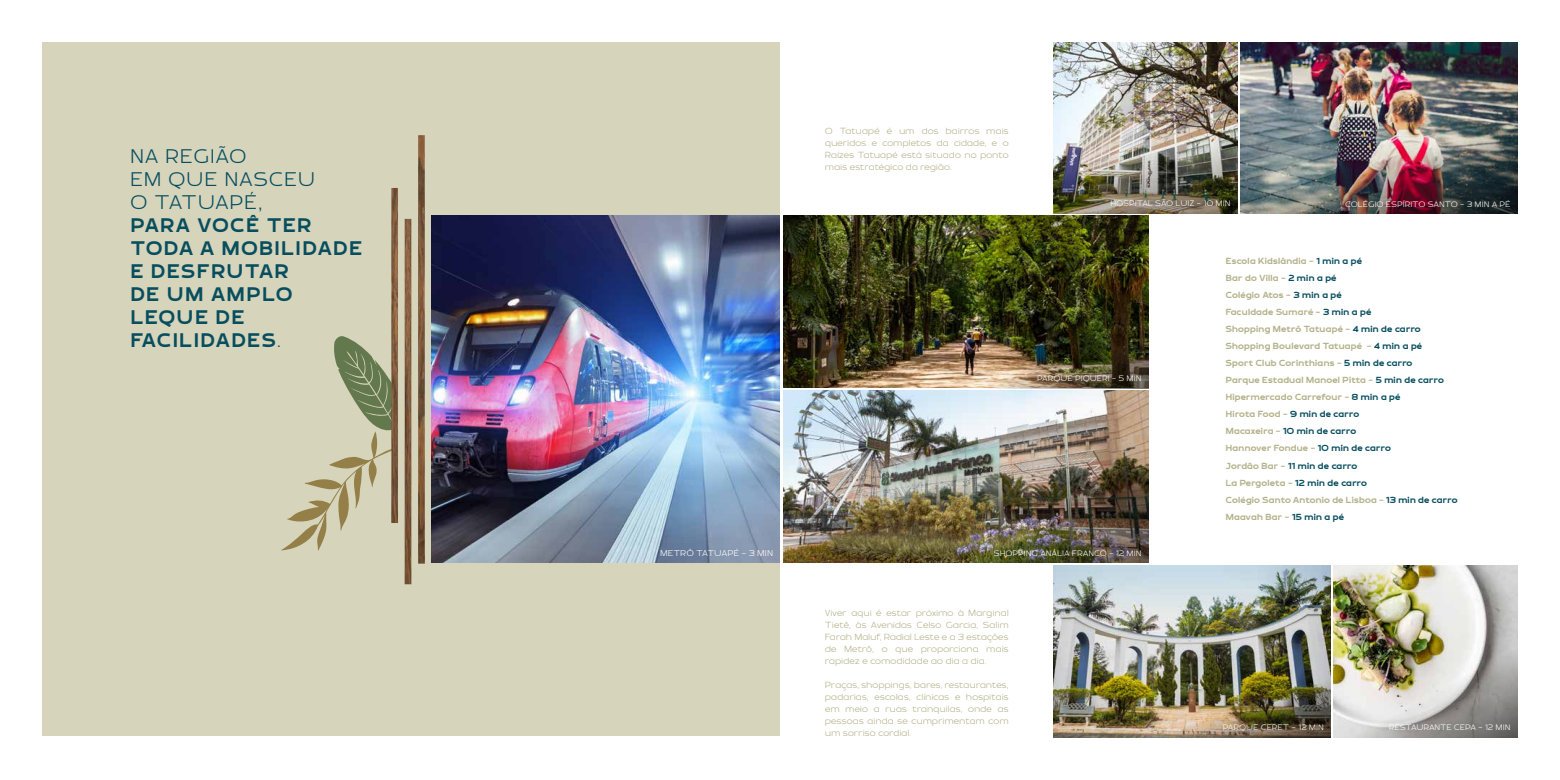
<style>
.page{position:relative;width:1560px;height:780px;background:#fff}
.page>*{position:absolute;margin:0;border:0;box-sizing:border-box;transform-origin:0 0}
.t1{font:700 20px/23px "Brinnan";letter-spacing:.095em;color:#074e5f}
.t2{font:300 20px/23px "Brinnan";letter-spacing:.095em;color:#074e5f}
.t3{font:700 9px/17px "Brinnan";letter-spacing:.025em;color:#b4b28a}
.t4{font:300 9px/12px "Brinnan";letter-spacing:.04em;color:#b4b28a;text-align:justify}
.t5{font:300 8.6px "Brinnan";letter-spacing:.07em;color:#fff}
.t6{font:300 8px "Brinnan";letter-spacing:.07em;color:#fff}
.s1{font-weight:300}
.s2{color:#074e5f}
</style>
<div class="page">
<img style="left:1333px;top:565px;width:184px;height:27px">
<div style="left:43px;top:42px;width:737px;height:694px;background:#d6d4bb"></div>
<svg style="left:281px;top:336px;width:110px;height:214px"></svg>
<img style="left:1053px;top:43px;width:184px;height:25px">
<img style="left:1053px;top:565px;width:277px;height:27px">
<img style="left:1240px;top:43px;width:277px;height:25px">
<img style="left:391px;top:135px;width:34px;height:449px">
<img style="left:431px;top:216px;width:349px;height:347px">
<img style="left:783px;top:216px;width:365px;height:172px">
<img style="left:783px;top:391px;width:365px;height:172px">
<img style="left:1333px;top:592px;width:184px;height:145px">
<img style="left:1240px;top:68px;width:277px;height:146px">
<img style="left:1053px;top:592px;width:277px;height:145px">
<img style="left:964px;top:243px;width:184px;height:146px">
<img style="left:964px;top:417px;width:184px;height:146px">
<img style="left:1053px;top:68px;width:184px;height:146px">
<h1 class="t2" style="left:131px;top:145px;width:185px">NA REGIÃO<br>EM QUE NASCEU<br>O TATUAPÉ,</h1>
<h1 class="t1" style="left:131px;top:215px;width:233px">PARA VOCÊ TER<br>TODA A MOBILIDADE<br>E DESFRUTAR<br>DE UM AMPLO<br>LEQUE DE<br>FACILIDADES<span class="s1">.</span></h1>
<p class="t5" style="left:660px;top:548px;width:114px">METRÔ TATUAPÉ - 3 MIN</p>
<p class="t4" style="left:825px;top:126px;width:185px">O Tatuapé é um dos bairros mais queridos e completos da cidade, e o Raízes Tatuapé está situado no ponto mais estratégico da região.</p>
<p class="t6" style="left:1110px;top:199px;width:121px">HOSPITAL SÃO LUIZ - 10 MIN</p>
<p class="t6" style="left:1345px;top:200px;width:166px">COLÉGIO ESPÍRITO SANTO - 3 MIN A PÉ</p>
<p class="t6" style="left:1037px;top:374px;width:105px">PARQUE PIQUERI - 5 MIN</p>
<p class="t3" style="left:1225px;top:253px;width:233px">Escola Kidslândia - <span class="s2">1 min a pé<br></span>Bar do Villa - <span class="s2">2 min a pé<br></span>Colégio Atos - <span class="s2">3 min a pé<br></span>Faculdade Sumaré - <span class="s2">3 min a pé<br></span>Shopping Metrô Tatuapé - <span class="s2">4 min de carro<br></span>Shopping Boulevard Tatuapé - <span class="s2">4 min a pé<br></span>Sport Club Corinthians - <span class="s2">5 min de carro<br></span>Parque Estadual Manoel Pitta - <span class="s2">5 min de carro<br></span>Hipermercado Carrefour - <span class="s2">8 min a pé<br></span>Hirota Food - <span class="s2">9 min de carro<br></span>Macaxeira - <span class="s2">10 min de carro<br></span>Hannover Fondue - <span class="s2">10 min de carro<br></span>Jordão Bar - <span class="s2">11 min de carro<br></span>La Pergoleta - <span class="s2">12 min de carro<br></span>Colégio Santo Antonio de Lisboa - <span class="s2">13 min de carro<br></span>Maavah Bar - <span class="s2">15 min a pé</span></p>
<p class="t6" style="left:994px;top:548px;width:148px">SHOPPING ANÁLIA FRANCO - 12 MIN</p>
<p class="t4" style="left:825px;top:607px;width:185px">Viver aqui é estar próximo à Marginal Tietê, às Avenidas Celso Garcia, Salim Farah Maluf, Radial Leste e a 3 estações de Metrô, o que proporciona mais rapidez e comodidade ao dia a dia.</p>
<p class="t4" style="left:825px;top:679px;width:185px">Praças, shoppings, bares, restaurantes, padarias, escolas, clínicas e hospitais em meio a ruas tranquilas, onde as pessoas ainda se cumprimentam com um sorriso cordial.</p>
<p class="t6" style="left:1222px;top:723px;width:102px">PARQUE CERET - 12 MIN</p>
<p class="t6" style="left:1388px;top:723px;width:122px">RESTAURANTE CEPA - 12 MIN</p>
</div>
